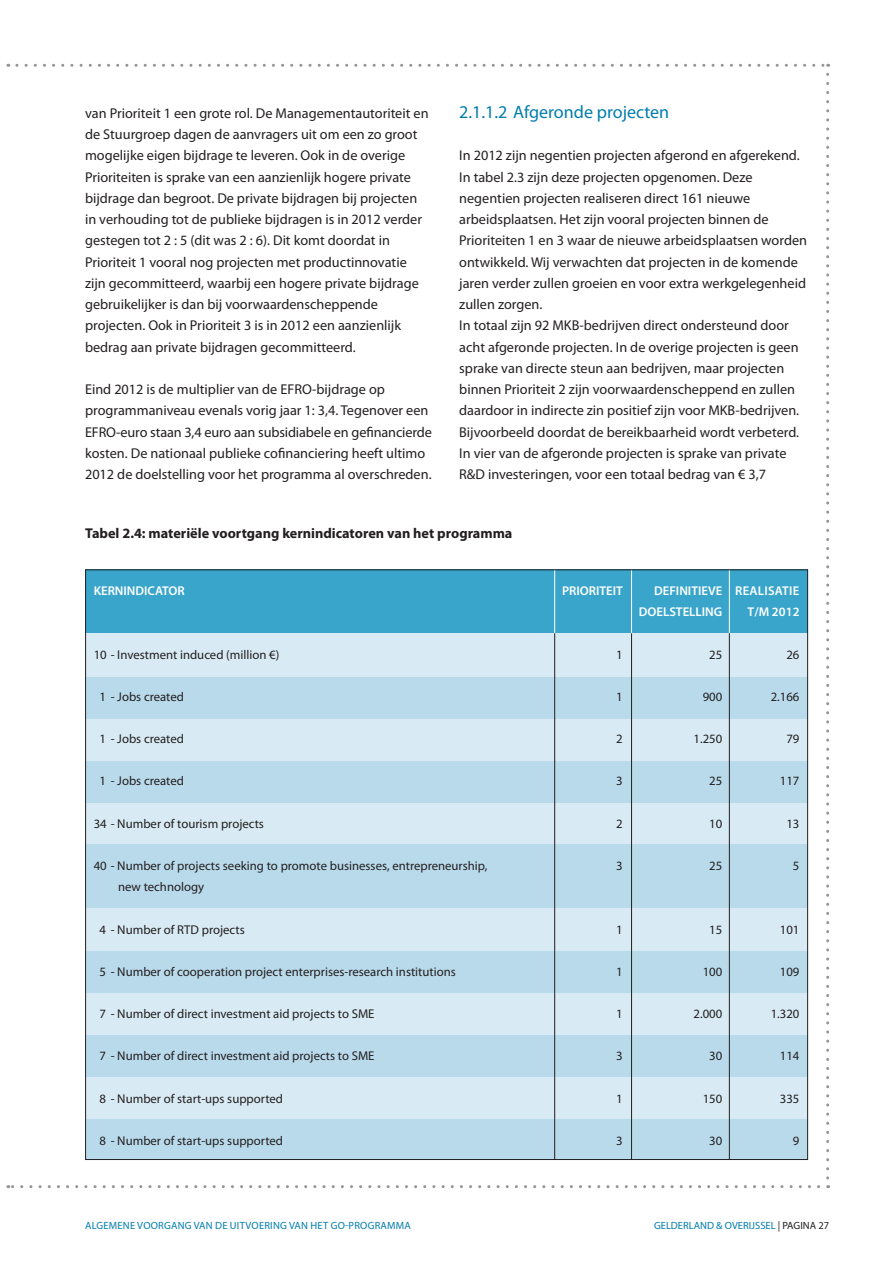
<style>
.page{position:relative;width:893px;height:1263px;background:#fff}
.page>*{position:absolute;margin:0;border:0;box-sizing:border-box;transform-origin:0 0}
.t1{font:18px "Myriad Pro";color:#007dad}
.t2{font:14.25px/21.3px "Myriad Pro";color:#231f20}
.t3{font:700 14.25px "Myriad Pro";color:#231f20}
.t4{font:12.75px/21.1px "Myriad Pro";color:#231f20}
.t5{font:600 12.75px/21.1px "Myriad Pro";color:#fff;text-align:right}
.t6{font:600 12.75px/21.1px "Myriad Pro";letter-spacing:.02em;color:#fff;text-align:right}
.t7{font:10.5px "Myriad Pro";letter-spacing:.02em;color:#007dad}
.t8{font:10.5px "Myriad Pro";color:#007dad}
.s1{color:#231f20}
</style>
<div class="page">
<svg style="left:17px;top:64px;width:812px;height:3px"></svg>
<svg style="left:826px;top:74px;width:3px;height:1114px"></svg>
<svg style="left:8px;top:1185px;width:811px;height:3px"></svg>
<div style="left:85px;top:632px;width:723px;height:528px;background:#b9daeb"></div>
<div style="left:85px;top:633px;width:723px;height:44px;background:#d8eaf3"></div>
<div style="left:85px;top:569px;width:723px;height:64px;background:#39a5ca"></div>
<hr style="left:631px;top:569px;width:1px;height:64px;background:#fff">
<hr style="left:554px;top:569px;width:1px;height:64px;background:#fff">
<hr style="left:729px;top:569px;width:1px;height:64px;background:#fff">
<div style="left:85px;top:719px;width:723px;height:41px;background:#d8eaf3"></div>
<div style="left:85px;top:803px;width:723px;height:41px;background:#d8eaf3"></div>
<div style="left:85px;top:908px;width:723px;height:43px;background:#d8eaf3"></div>
<div style="left:85px;top:993px;width:723px;height:42px;background:#d8eaf3"></div>
<div style="left:85px;top:1077px;width:723px;height:41px;background:#d8eaf3"></div>
<hr style="left:554px;top:633px;width:1px;height:527px;background:#231f20">
<hr style="left:631px;top:633px;width:1px;height:527px;background:#231f20">
<hr style="left:729px;top:633px;width:1px;height:527px;background:#231f20">
<p class="t2" style="left:85px;top:103px;width:345px">van Prioriteit 1 een grote rol. De Managementautoriteit en de Stuurgroep dagen de aanvragers uit om een zo groot mogelijke eigen bijdrage te leveren. Ook in de overige Prioriteiten is sprake van een aanzienlijk hogere private bijdrage dan begroot. De private bijdragen bij projecten in verhouding tot de publieke bijdragen is in 2012 verder gestegen tot 2 : 5 (dit was 2 : 6). Dit komt doordat in Prioriteit 1 vooral nog projecten met productinnovatie zijn gecommitteerd, waarbij een hogere private bijdrage gebruikelijker is dan bij voorwaardenscheppende projecten. Ook in Prioriteit 3 is in 2012 een aanzienlijk bedrag aan private bijdragen gecommitteerd.</p>
<p class="t2" style="left:85px;top:380px;width:348px">Eind 2012 is de multiplier van de EFRO-bijdrage op programmaniveau evenals vorig jaar 1: 3,4. Tegenover een EFRO-euro staan 3,4 euro aan subsidiabele en gefinancierde kosten. De nationaal publieke cofinanciering heeft ultimo 2012 de doelstelling voor het programma al overschreden.</p>
<p class="t1" style="left:459px;top:105px;width:211px">2.1.1.2 Afgeronde projecten</p>
<p class="t2" style="left:459px;top:146px;width:349px">In 2012 zijn negentien projecten afgerond en afgerekend.<br>In tabel 2.3 zijn deze projecten opgenomen. Deze negentien projecten realiseren direct 161 nieuwe arbeidsplaatsen. Het zijn vooral projecten binnen de Prioriteiten 1 en 3 waar de nieuwe arbeidsplaatsen worden ontwikkeld. Wij verwachten dat projecten in de komende jaren verder zullen groeien en voor extra werkgelegenheid zullen zorgen.<br>In totaal zijn 92 MKB-bedrijven direct ondersteund door acht afgeronde projecten. In de overige projecten is geen sprake van directe steun aan bedrijven, maar projecten binnen Prioriteit 2 zijn voorwaardenscheppend en zullen daardoor in indirecte zin positief zijn voor MKB-bedrijven.<br>Bijvoorbeeld doordat de bereikbaarheid wordt verbeterd.<br>In vier van de afgeronde projecten is sprake van private R&amp;D investeringen, voor een totaal bedrag van € 3,7</p>
<p class="t3" style="left:85px;top:528px;width:429px">Tabel 2.4: materiële voortgang kernindicatoren van het programma</p>
<p class="t5" style="left:94px;top:581px;width:93px">KERNINDICATOR</p>
<p class="t4" style="left:94px;top:644px;width:187px">10 - Investment induced (million €)</p>
<p class="t4" style="left:100px;top:687px;width:86px">1 - Jobs created</p>
<p class="t4" style="left:100px;top:729px;width:86px">1 - Jobs created</p>
<p class="t4" style="left:100px;top:771px;width:86px">1 - Jobs created</p>
<p class="t4" style="left:94px;top:814px;width:172px">34 - Number of tourism projects</p>
<p class="t4" style="left:118px;top:856px;width:371px;text-indent:-24px">40 - Number of projects seeking to promote businesses, entrepreneurship, new technology</p>
<p class="t4" style="left:100px;top:919px;width:147px">4 - Number of RTD projects</p>
<p class="t4" style="left:100px;top:962px;width:358px">5 - Number of cooperation project enterprises-research institutions</p>
<p class="t4" style="left:100px;top:1004px;width:276px">7 - Number of direct investment aid projects to SME</p>
<p class="t4" style="left:100px;top:1046px;width:276px">7 - Number of direct investment aid projects to SME</p>
<p class="t4" style="left:100px;top:1089px;width:185px">8 - Number of start-ups supported</p>
<p class="t4" style="left:100px;top:1131px;width:185px">8 - Number of start-ups supported</p>
<p class="t5" style="left:562px;top:581px;width:62px">PRIORITEIT</p>
<p class="t4" style="left:616px;top:644px;width:8px">1</p>
<p class="t4" style="left:616px;top:687px;width:8px">1</p>
<p class="t4" style="left:616px;top:729px;width:8px">2</p>
<p class="t4" style="left:616px;top:771px;width:8px">3</p>
<p class="t4" style="left:616px;top:814px;width:8px">2</p>
<p class="t4" style="left:616px;top:856px;width:8px">3</p>
<p class="t5" style="left:639px;top:581px;width:85px">DEFINITIEVE<br>DOELSTELLING</p>
<p class="t4" style="left:709px;top:644px;width:15px">25</p>
<p class="t4" style="left:703px;top:687px;width:21px">900</p>
<p class="t4" style="left:693px;top:729px;width:30px">1.250</p>
<p class="t4" style="left:709px;top:771px;width:15px">25</p>
<p class="t4" style="left:709px;top:814px;width:15px">10</p>
<p class="t4" style="left:709px;top:856px;width:15px">25</p>
<p class="t6" style="left:735px;top:581px;width:66px">REALISATIE<br>T/M 2012</p>
<p class="t4" style="left:786px;top:644px;width:15px">26</p>
<p class="t4" style="left:771px;top:687px;width:30px">2.166</p>
<p class="t4" style="left:786px;top:729px;width:15px">79</p>
<p class="t4" style="left:780px;top:771px;width:21px">117</p>
<p class="t4" style="left:786px;top:814px;width:15px">13</p>
<p class="t4" style="left:793px;top:856px;width:8px">5</p>
<p class="t4" style="left:616px;top:919px;width:8px">1</p>
<p class="t4" style="left:616px;top:962px;width:8px">1</p>
<p class="t4" style="left:616px;top:1004px;width:8px">1</p>
<p class="t4" style="left:616px;top:1046px;width:8px">3</p>
<p class="t4" style="left:616px;top:1089px;width:8px">1</p>
<p class="t4" style="left:616px;top:1131px;width:8px">3</p>
<p class="t4" style="left:709px;top:919px;width:15px">15</p>
<p class="t4" style="left:703px;top:962px;width:21px">100</p>
<p class="t4" style="left:693px;top:1004px;width:30px">2.000</p>
<p class="t4" style="left:709px;top:1046px;width:15px">30</p>
<p class="t4" style="left:703px;top:1089px;width:21px">150</p>
<p class="t4" style="left:709px;top:1131px;width:15px">30</p>
<p class="t4" style="left:780px;top:919px;width:21px">101</p>
<p class="t4" style="left:780px;top:962px;width:21px">109</p>
<p class="t4" style="left:771px;top:1004px;width:30px">1.320</p>
<p class="t4" style="left:780px;top:1046px;width:21px">114</p>
<p class="t4" style="left:780px;top:1089px;width:21px">335</p>
<p class="t4" style="left:793px;top:1131px;width:8px">9</p>
<p class="t7" style="left:85px;top:1222px;width:327px">ALGEMENE VOORGANG VAN DE UITVOERING VAN HET GO-PROGRAMMA</p>
<p class="t8" style="left:654px;top:1222px;width:177px">GELDERLAND &amp; OVERIJSSEL <span class="s1">| PAGINA 27</span></p>
</div>
